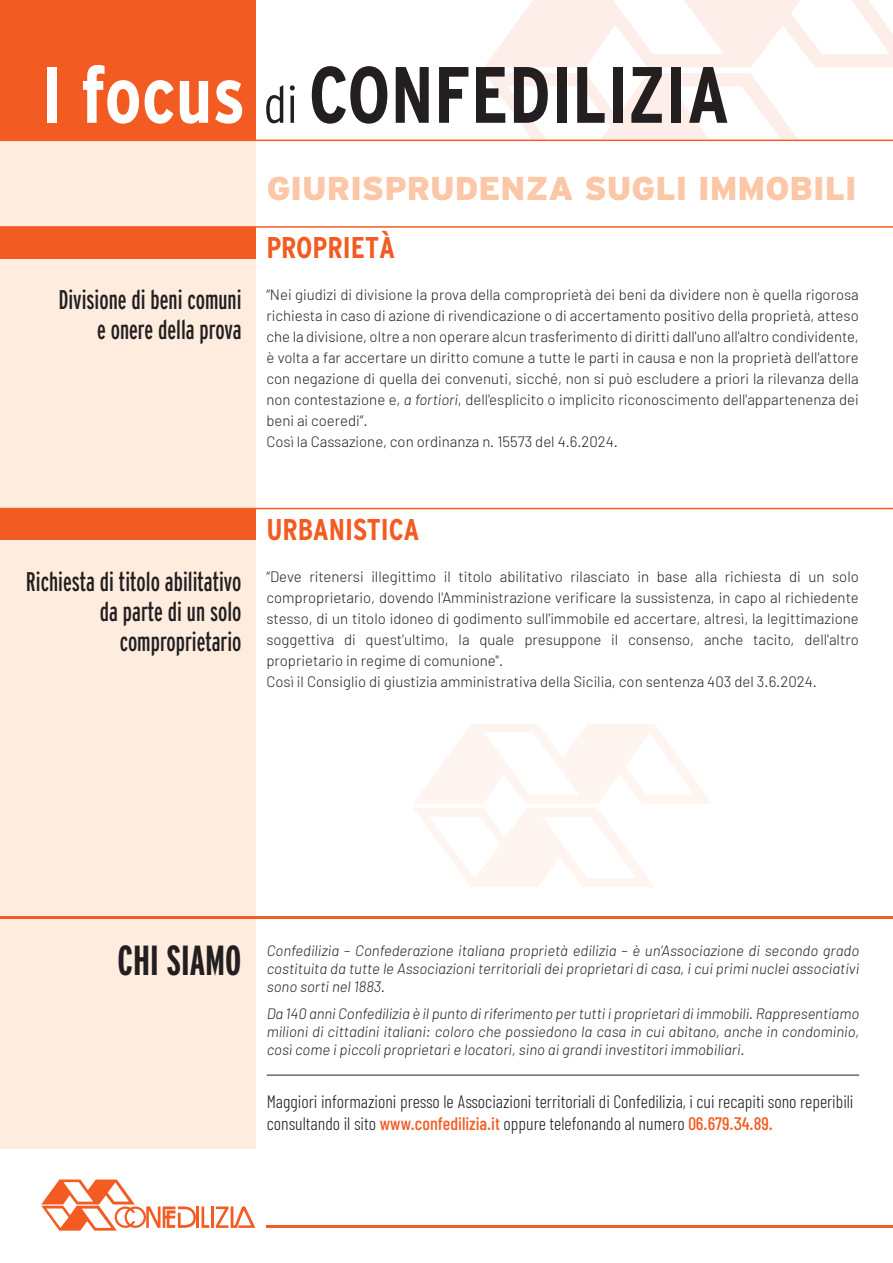
<style>
.page{position:relative;width:893px;height:1263px;background:#fff}
.page>*{position:absolute;margin:0;border:0;box-sizing:border-box;transform-origin:0 0}
.t1{font:700 condensed 79.65px "Interstate";color:#231f20}
.t2{font:700 extra-condensed 42px "Interstate";color:#231f20}
.t3{font:900 33px "Interstate";color:#fbc7a7}
.t4{font:700 condensed 30px "Interstate";color:#f25b21}
.t5{font:extra-condensed 27px/30.5px "Interstate";color:#231f20;text-align:right}
.t6{font:300 18px/21.6px "Barlow Condensed";color:#231f20}
.t7{font:300 15px/21px "Barlow";color:#231f20}
.t8{font:italic 300 15px/18px "Barlow";color:#231f20;text-align:justify}
.s1{color:#fff}
.s2{font-weight:300;font-size:51.75px}
.s3{font-style:italic}
.s4{font-weight:500;color:#f25b21}
</style>
<div class="page">
<div style="left:0;top:4px;width:255px;height:1145px;background:#feecdf"></div>
<hr style="left:267px;top:1225px;width:626px;height:3px;background:#f25b21">
<hr style="left:196px;top:1206px;width:3px;height:22px;background:#f25b21">
<svg style="left:202px;top:1206px;width:7px;height:22px"></svg>
<hr style="left:211px;top:1206px;width:3px;height:22px;background:#f25b21">
<svg style="left:216px;top:1206px;width:39px;height:22px"></svg>
<svg style="left:41px;top:1179px;width:155px;height:51px"></svg>
<svg style="left:484px;top:0;width:409px;height:67px"></svg>
<svg style="left:485px;top:73px;width:313px;height:66px"></svg>
<div style="left:0;top:0;width:255px;height:140px;background:#f25b21"></div>
<hr style="left:0;top:140px;width:893px;height:1px;background:#f25b21">
<hr style="left:0;top:916px;width:893px;height:2px;background:#f25b21">
<hr style="left:267px;top:1075px;width:592px;height:1px;background:#231f20">
<svg style="left:414px;top:724px;width:298px;height:163px"></svg>
<hr style="left:0;top:226px;width:893px;height:2px;background:#f25b21">
<div style="left:0;top:227px;width:255px;height:31px;background:#f25b21"></div>
<hr style="left:0;top:508px;width:893px;height:1px;background:#f25b21">
<div style="left:0;top:508px;width:255px;height:32px;background:#f25b21"></div>
<h1 class="t1" style="left:41px;top:50px;width:690px"><span class="s1">I focus</span> <span class="s2">di</span> CONFEDILIZIA</h1>
<h3 class="t3" style="left:267px;top:169px;width:591px">GIURISPRUDENZA SUGLI IMMOBILI</h3>
<h3 class="t5" style="left:58px;top:284px;width:185px">Divisione di beni comuni e onere della prova</h3>
<h3 class="t4" style="left:266px;top:231px;width:130px">PROPRIETÀ</h3>
<p class="t7" style="left:266px;top:284px;width:594px">“Nei giudizi di divisione la prova della comproprietà dei beni da dividere non è quella rigorosa richiesta in caso di azione di rivendicazione o di accertamento positivo della proprietà, atteso che la divisione, oltre a non operare alcun trasferimento di diritti dall'uno all'altro condividente, è volta a far accertare un diritto comune a tutte le parti in causa e non la proprietà dell'attore con negazione di quella dei convenuti, sicché, non si può escludere a priori la rilevanza della non contestazione e, <span class="s3">a fortiori</span>, dell'esplicito o implicito riconoscimento dell'appartenenza dei beni ai coeredi”.<br>Così la Cassazione, con ordinanza n. 15573 del 4.6.2024.</p>
<h3 class="t5" style="left:26px;top:566px;width:217px">Richiesta di titolo abilitativo da parte di un solo comproprietario</h3>
<h3 class="t4" style="left:266px;top:513px;width:155px">URBANISTICA</h3>
<p class="t7" style="left:266px;top:566px;width:594px">“Deve ritenersi illegittimo il titolo abilitativo rilasciato in base alla richiesta di un solo comproprietario, dovendo l'Amministrazione verificare la sussistenza, in capo al richiedente stesso, di un titolo idoneo di godimento sull'immobile ed accertare, altresì, la legittimazione soggettiva di quest'ultimo, la quale presuppone il consenso, anche tacito, dell'altro proprietario in regime di comunione".<br>Così il Consiglio di giustizia amministrativa della Sicilia, con sentenza 403 del 3.6.2024.</p>
<h2 class="t2" style="left:117px;top:937px;width:126px">CHI SIAMO</h2>
<p class="t8" style="left:267px;top:941px;width:594px">Confedilizia – Confederazione italiana proprietà edilizia – è un’Associazione di secondo grado costituita da tutte le Associazioni territoriali dei proprietari di casa, i cui primi nuclei associativi sono sorti nel 1883.</p>
<p class="t8" style="left:267px;top:1004px;width:594px">Da 140 anni Confedilizia è il punto di riferimento per tutti i proprietari di immobili. Rappresentiamo milioni di cittadini italiani: coloro che possiedono la casa in cui abitano, anche in condominio, così come i piccoli proprietari e locatori, sino ai grandi investitori immobiliari.</p>
<p class="t6" style="left:267px;top:1090px;width:588px">Maggiori informazioni presso le Associazioni territoriali di Confedilizia, i cui recapiti sono reperibili consultando il sito <span class="s4">www.confedilizia.it</span> oppure telefonando al numero <span class="s4">06.679.34.89.</span></p>
</div>
